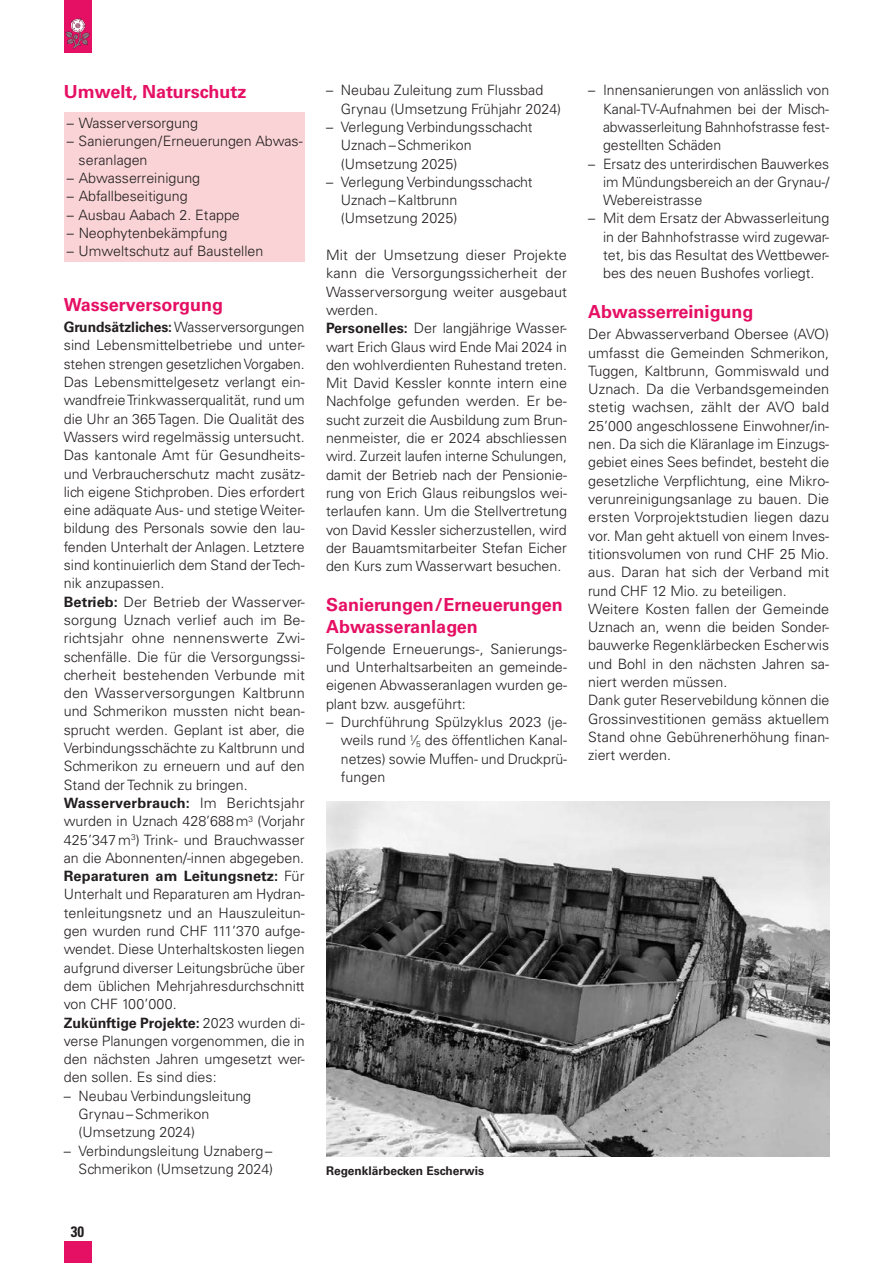
<style>
.page{position:relative;width:893px;height:1263px;background:#fff}
.page>*{position:absolute;margin:0;border:0;box-sizing:border-box;transform-origin:0 0}
.t1{font:700 18px/21.8px "Univers LT Std";color:#e50f63}
.t2{font:700 condensed 15px "Univers LT Std";color:#231f20}
.t3{font:300 14.25px/18.3px "Univers LT Std";color:#231f20}
.t4{font:700 12px "Univers LT Std";color:#231f20}
.s1{font-weight:700}
</style>
<div class="page">
<div style="left:64px;top:0;width:27px;height:53px;background:#e50f63"></div>
<svg style="left:65px;top:18px;width:25px;height:31px"></svg>
<div style="left:64px;top:1242px;width:27px;height:21px;background:#e50f63"></div>
<div style="left:64px;top:113px;width:241px;height:21px;background:#f9d3d5"></div>
<div style="left:64px;top:131px;width:241px;height:39px;background:#f9d3d5"></div>
<div style="left:64px;top:168px;width:241px;height:21px;background:#f9d3d5"></div>
<div style="left:64px;top:186px;width:241px;height:21px;background:#f9d3d5"></div>
<div style="left:64px;top:204px;width:241px;height:21px;background:#f9d3d5"></div>
<div style="left:64px;top:222px;width:241px;height:21px;background:#f9d3d5"></div>
<div style="left:64px;top:241px;width:241px;height:21px;background:#f9d3d5"></div>
<img style="left:326px;top:801px;width:503px;height:356px">
<p class="t1" style="left:64px;top:81px;width:184px">Umwelt, Naturschutz</p>
<p class="t3" style="left:67px;top:114px;width:133px">– Wasserversorgung</p>
<p class="t3" style="left:79px;top:132px;width:225px;text-indent:-12px">– Sanierungen/Erneuerungen Abwas&shy;seranlagen</p>
<p class="t3" style="left:67px;top:169px;width:135px">– Abwasserreinigung</p>
<p class="t3" style="left:67px;top:187px;width:122px">– Abfallbeseitigung</p>
<p class="t3" style="left:67px;top:205px;width:175px">– Ausbau Aabach 2. Etappe</p>
<p class="t3" style="left:67px;top:224px;width:162px">– Neophytenbekämpfung</p>
<p class="t3" style="left:67px;top:242px;width:198px">– Umweltschutz auf Baustellen</p>
<p class="t1" style="left:64px;top:294px;width:161px">Wasserversorgung</p>
<p class="t3" style="left:64px;top:318px;width:243px"><span class="s1">Grundsätzliches:</span> Wasserversorgungen sind Lebensmittelbetriebe und unter&shy;stehen strengen gesetzlichen Vorgaben.<br>Das Lebensmittelgesetz verlangt ein&shy;wandfreie Trinkwasserqualität, rund um die Uhr an 365 Tagen. Die Qualität des Wassers wird regelmässig untersucht.<br>Das kantonale Amt für Gesundheits&shy;und Verbraucherschutz macht zusätz&shy;lich eigene Stichproben. Dies erfordert eine adäquate Aus- und stetige Weiter&shy;bildung des Personals sowie den lau&shy;fenden Unterhalt der Anlagen. Letztere sind kontinuierlich dem Stand der Tech&shy;nik anzupassen.<br><span class="s1">Betrieb:</span> Der Betrieb der Wasserver&shy;sorgung Uznach verlief auch im Be&shy;richtsjahr ohne nennenswerte Zwi&shy;schenfälle. Die für die Versorgungssi&shy;cherheit bestehenden Verbunde mit den Wasserversorgungen Kaltbrunn und Schmerikon mussten nicht bean&shy;sprucht werden. Geplant ist aber, die Verbindungsschächte zu Kaltbrunn und Schmerikon zu erneuern und auf den Stand der Technik zu bringen.<br><span class="s1">Wasserverbrauch:</span> Im Berichtsjahr wurden in Uznach 428’688m<sup>3</sup> (Vorjahr 425’347m<sup>3</sup>) Trink- und Brauchwasser an die Abonnenten/-innen abgegeben.<br><span class="s1">Reparaturen am Leitungsnetz:</span> Für Unterhalt und Reparaturen am Hydran&shy;tenleitungsnetz und an Hauszuleitun&shy;gen wurden rund CHF 111’370 aufge&shy;wendet. Diese Unterhaltskosten liegen aufgrund diverser Leitungsbrüche über dem üblichen Mehrjahresdurchschnitt von CHF 100’000.<br><span class="s1">Zukünftige Projekte:</span> 2023 wurden di&shy;verse Planungen vorgenommen, die in den nächsten Jahren umgesetzt wer&shy;den sollen. Es sind dies:</p>
<p class="t3" style="left:79px;top:1086px;width:174px;text-indent:-15px">– Neubau Verbindungsleitung<br>Grynau–Schmerikon (Umsetzung 2024)</p>
<p class="t3" style="left:64px;top:1141px;width:211px;text-align:right">– Verbindungsleitung Uznaberg–<br>Schmerikon (Umsetzung 2024)</p>
<p class="t2" style="left:71px;top:1223px;width:15px">30</p>
<p class="t3" style="left:341px;top:81px;width:222px;text-indent:-15px">– Neubau Zuleitung zum Flussbad<br>Grynau (Umsetzung Frühjahr 2024)</p>
<p class="t3" style="left:341px;top:118px;width:193px;text-indent:-15px">– Verlegung Verbindungsschacht<br>Uznach–Schmerikon (Umsetzung 2025)</p>
<p class="t3" style="left:341px;top:173px;width:193px;text-indent:-15px">– Verlegung Verbindungsschacht<br>Uznach–Kaltbrunn (Umsetzung 2025)</p>
<p class="t3" style="left:326px;top:246px;width:243px">Mit der Umsetzung dieser Projekte kann die Versorgungssicherheit der Wasserversorgung weiter ausgebaut werden.<br><span class="s1">Personelles:</span> Der langjährige Wasser&shy;wart Erich Glaus wird Ende Mai 2024 in den wohlverdienten Ruhestand treten.<br>Mit David Kessler konnte intern eine Nachfolge gefunden werden. Er be&shy;sucht zurzeit die Ausbildung zum Brun&shy;nenmeister, die er 2024 abschliessen wird. Zurzeit laufen interne Schulungen, damit der Betrieb nach der Pensionie&shy;rung von Erich Glaus reibungslos wei&shy;terlaufen kann. Um die Stellvertretung von David Kessler sicherzustellen, wird der Bauamtsmitarbeiter Stefan Eicher den Kurs zum Wasserwart besuchen.</p>
<p class="t1" style="left:326px;top:594px;width:238px">Sanierungen/Erneuerungen<br>Abwasseranlagen</p>
<p class="t3" style="left:326px;top:640px;width:242px;text-align:justify">Folgende Erneuerungs-, Sanierungs&shy;und Unterhaltsarbeiten an gemeinde&shy;eigenen Abwasseranlagen wurden ge&shy;plant bzw. ausgeführt:</p>
<p class="t3" style="left:341px;top:713px;width:228px;text-align:justify;text-indent:-15px">– Durchführung Spülzyklus 2023 (je&shy;weils rund <sup>1</sup>∕<sub>5</sub> des öffentlichen Kanal&shy;netzes) sowie Muffen- und Druckprü&shy;fungen</p>
<p class="t4" style="left:326px;top:1164px;width:160px">Regenklärbecken Escherwis</p>
<p class="t3" style="left:603px;top:81px;width:228px;text-align:justify;text-indent:-15px">– Innensanierungen von anlässlich von Kanal-TV-Aufnahmen bei der Misch&shy;abwasserleitung Bahnhofstrasse fest&shy;gestellten Schäden</p>
<p class="t3" style="left:603px;top:154px;width:228px;text-align:justify;text-indent:-15px">– Ersatz des unterirdischen Bauwerkes im Mündungsbereich an der Grynau-/ Webereistrasse</p>
<p class="t3" style="left:603px;top:209px;width:228px;text-align:justify;text-indent:-15px">– Mit dem Ersatz der Abwasserleitung in der Bahnhofstrasse wird zugewar&shy;tet, bis das Resultat des Wettbewer&shy;bes des neuen Bushofes vorliegt.</p>
<p class="t1" style="left:588px;top:301px;width:167px">Abwasserreinigung</p>
<p class="t3" style="left:588px;top:325px;width:243px">Der Abwasserverband Obersee (AVO) umfasst die Gemeinden Schmerikon, Tuggen, Kaltbrunn, Gommiswald und Uznach. Da die Verbandsgemeinden stetig wachsen, zählt der AVO bald 25’000 angeschlossene Einwohner/in&shy;nen. Da sich die Kläranlage im Einzugs&shy;gebiet eines Sees befindet, besteht die gesetzliche Verpflichtung, eine Mikro&shy;verunreinigungsanlage zu bauen. Die ersten Vorprojektstudien liegen dazu vor. Man geht aktuell von einem Inves&shy;titionsvolumen von rund CHF 25 Mio. aus. Daran hat sich der Verband mit rund CHF 12 Mio. zu beteiligen.<br>Weitere Kosten fallen der Gemeinde Uznach an, wenn die beiden Sonder&shy;bauwerke Regenklärbecken Escherwis und Bohl in den nächsten Jahren sa&shy;niert werden müssen.<br>Dank guter Reservebildung können die Grossinvestitionen gemäss aktuellem Stand ohne Gebührenerhöhung finan&shy;ziert werden.</p>
</div>
